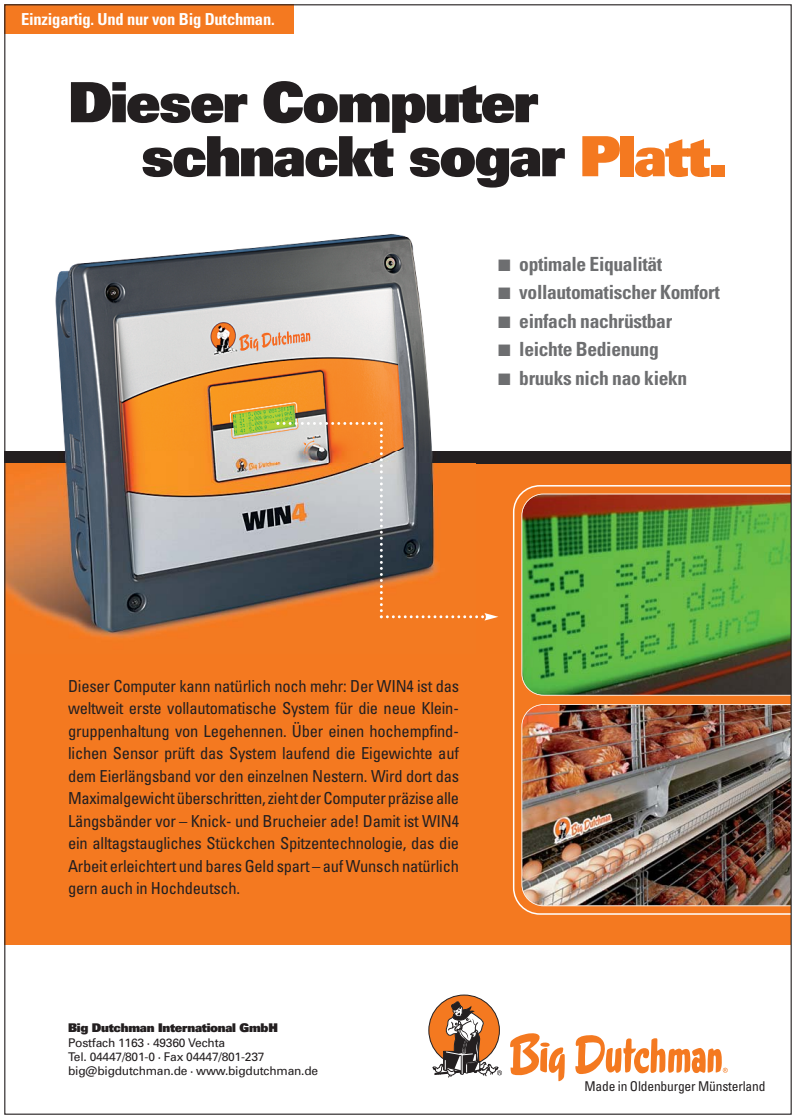
<style>
.page{position:relative;width:796px;height:1119px;background:#fff}
.page>*{position:absolute;margin:0;border:0;box-sizing:border-box;transform-origin:0 0}
.t1{font:900 55.5px/54px "Univers";letter-spacing:-.035em;color:#231f20}
.t2{font:700 condensed 19.5px "Univers";letter-spacing:-.02em;color:#6d6e70}
.t3{font:condensed 16.5px/22.5px "Univers";letter-spacing:-.015em;color:#231f20;text-align:justify}
.t4{font:700 condensed 16.5px "Univers";letter-spacing:-.01em;color:#fff}
.t5{font:condensed 13.5px "Univers";letter-spacing:-.015em;color:#231f20}
.t6{font:12px/14.2px "Univers";letter-spacing:-.02em;color:#231f20}
.t7{font:900 12px "Univers";letter-spacing:-.02em;color:#231f20}
.s1{color:#f47920}
</style>
<div class="page">
<div style="left:4px;top:451px;width:787px;height:12px;background:#231f20"></div>
<div style="left:4px;top:463px;width:787px;height:481px;background:#f47920"></div>
<div style="left:4px;top:4px;width:289px;height:30px;background:#f47920"></div>
<img style="left:6px;top:234px;width:425px;height:404px">
<svg style="left:512px;top:485px;width:277px;height:429px;background:#74923b"></svg>
<img style="left:521px;top:704px;width:268px;height:202px">
<svg style="left:791px;top:418px;width:1px;height:604px"></svg>
<svg style="left:428px;top:994px;width:71px;height:71px"></svg>
<svg style="left:575px;top:1035px;width:152px;height:38px"></svg>
<svg style="left:510px;top:1033px;width:54px;height:47px"></svg>
<svg style="left:432px;top:1000px;width:70px;height:77px"></svg>
<svg style="left:276px;top:422px;width:222px;height:198px"></svg>
<p class="t4" style="left:21px;top:13px;width:255px">Einzigartig. Und nur von Big Dutchman.</p>
<h1 class="t1" style="left:141px;top:80px;width:588px;text-indent:-73px">Dieser Computer schnackt sogar <span class="s1">Platt.</span></h1>
<p class="t2" style="left:497px;top:256px;width:166px">■ optimale Eiqualität</p>
<p class="t2" style="left:497px;top:285px;width:223px">■ vollautomatischer Komfort</p>
<p class="t2" style="left:497px;top:313px;width:175px">■ einfach nachrüstbar</p>
<p class="t2" style="left:497px;top:342px;width:162px">■ leichte Bedienung</p>
<p class="t2" style="left:497px;top:370px;width:191px">■ bruuks nich nao kiekn</p>
<p class="t3" style="left:68px;top:676px;width:392px">Dieser Computer kann natürlich noch mehr: Der WIN4 ist das weltweit erste vollautomatische System für die neue Klein&shy;gruppenhaltung von Legehennen. Über einen hochempfind - lichen Sensor prüft das System laufend die Eigewichte auf dem Eierlängsband vor den einzelnen Nestern. Wird dort das Maximalgewicht überschritten, zieht der Computer präzise alle Längsbänder vor – Knick- und Brucheier ade! Damit ist WIN4 ein alltagstaugliches Stückchen Spitzentechnologie, das die Arbeit erleichtert und bares Geld spart – auf Wunsch natürlich gern auch in Hochdeutsch.</p>
<p class="t7" style="left:68px;top:1023px;width:211px">Big Dutchman International GmbH</p>
<p class="t6" style="left:68px;top:1036px;width:251px">Postfach 1163 · 49360 Vechta<br>Tel. 04447/801-0 · Fax 04447/801-237 big@bigdutchman.de · www.bigdutchman.de</p>
<p class="t5" style="left:584px;top:1081px;width:182px">Made in Oldenburger Münsterland</p>
</div>
